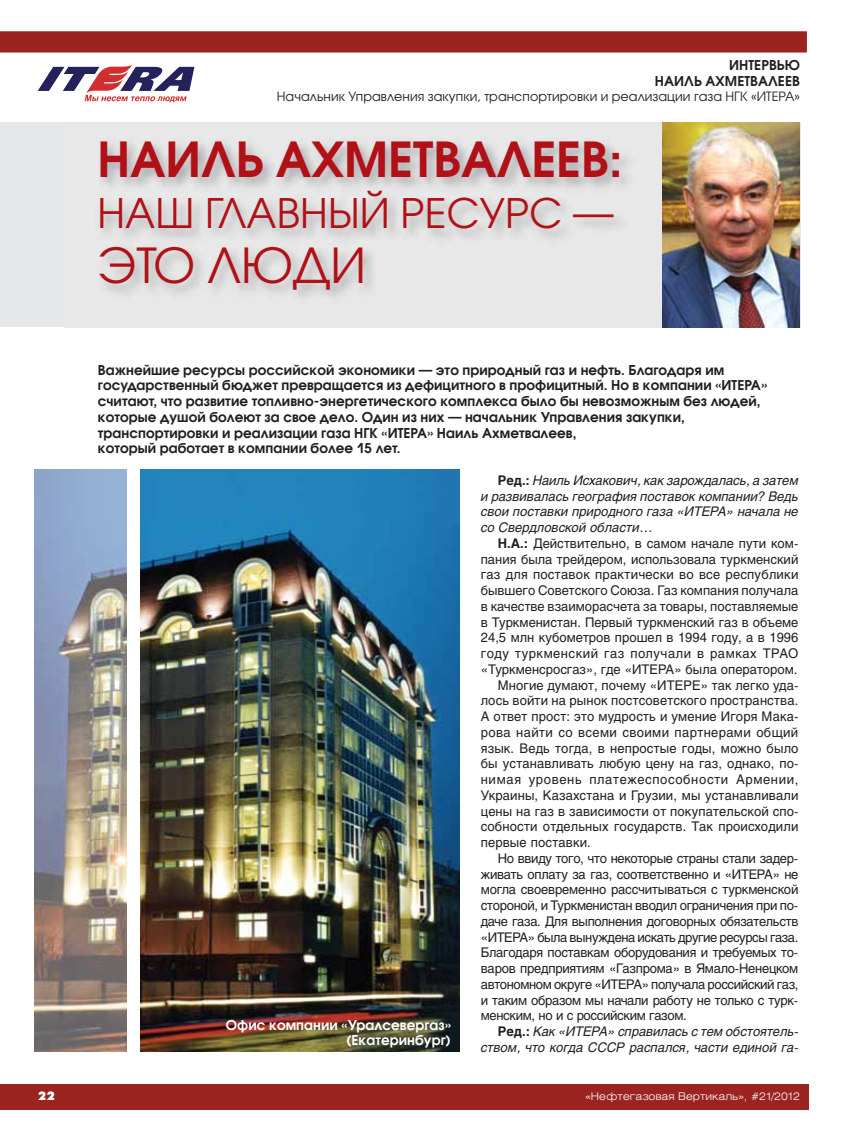
<style>
.page{position:relative;width:851px;height:1127px;background:#fff}
.page>*{position:absolute;margin:0;border:0;box-sizing:border-box;transform-origin:0 0}
.t1{font:600 48px "Avant Garde Gothic C";color:#b01016}
.t2{font:48px "Avant Garde Gothic C";color:#b01016}
.t3{font:40.5px "Avant Garde Gothic C";letter-spacing:.005em;color:#b01016}
.t4{font:600 13.5px/15.8px "Avant Garde Gothic C";letter-spacing:.005em;color:#231f20}
.t5{font:600 13.5px/15px "Avant Garde Gothic C";letter-spacing:.005em;color:#fff;text-align:right}
.t6{font:13.2px "Helios";color:#231f20}
.t7{font:13.2px "Helios";letter-spacing:-.025em;color:#231f20}
.t8{font:italic 13.2px/15.8px "Helios";color:#231f20;text-align:justify}
.t9{font:13.2px "Helios";letter-spacing:-.03em;color:#231f20}
.t10{font:13.2px "Helios";letter-spacing:-.02em;color:#231f20}
.t11{font:13.2px "Helios";letter-spacing:.05em;color:#231f20}
.t12{font:13.2px "Helios";letter-spacing:.04em;color:#231f20}
.t13{font:13.2px "Helios";letter-spacing:.025em;color:#231f20}
.t14{font:12.75px "Avant Garde Gothic C";letter-spacing:.005em;color:#231f20}
.t15{font:12px "Futura Futuris XC";color:#fff}
.t16{font:300 10.5px "Helios Ext";color:#fff}
.s1{font-weight:700;font-style:normal}
.s2{font-weight:700}
</style>
<div class="page">
<div style="left:0;top:1084px;width:808px;height:26px;background:#9c2420"></div>
<svg style="left:0;top:31px;width:807px;height:22px;background:#9f2b27"></svg>
<div style="left:0;top:123px;width:800px;height:204px;background:#e6e7e8"></div>
<img style="left:64px;top:143px;width:612px;height:185px">
<svg style="left:38px;top:65px;width:156px;height:37px"></svg>
<img style="left:662px;top:123px;width:137px;height:204px">
<img style="left:34px;top:469px;width:93px;height:583px">
<img style="left:140px;top:469px;width:319px;height:583px">
<p class="t4" style="left:654px;top:58px;width:146px;line-height:16.5px;text-align:right">ИНТЕРВЬЮ<br>НАИЛЬ АХМЕТВАЛЕЕВ</p>
<p class="t14" style="left:277px;top:92px;width:524px">Начальник Управления закупки, транспортировки и реализации газа НГК «ИТЕРА»</p>
<h1 class="t1" style="left:97px;top:141px;width:526px">НАИЛЬ АХМЕТВАЛЕЕВ:</h1>
<h2 class="t3" style="left:97px;top:198px;width:517px">НАШ ГЛАВНЫЙ РЕСУРС —</h2>
<h1 class="t2" style="left:97px;top:248px;width:270px">ЭТО ЛЮДИ</h1>
<p class="t4" style="left:98px;top:363px;width:670px">Важнейшие ресурсы российской экономики — это природный газ и нефть. Благодаря им государственный бюджет превращается из дефицитного в профицитный. Но в компании «ИТЕРА» считают, что развитие топливно-энергетического комплекса было бы невозможным без людей, которые душой болеют за свое дело. Один из них — начальник Управления закупки, транспортировки и реализации газа НГК «ИТЕРА» Наиль Ахметвалеев,<br>который работает в компании более 15 лет.</p>
<p class="t5" style="left:226px;top:1019px;width:226px">Офис компании «Уралсевергаз» (Екатеринбург)</p>
<p class="t8" style="left:480px;top:474px;width:319px;text-indent:17px"><span class="s1">Ред.:</span> Наиль Исхакович, как зарождалась, а затем и развивалась география поставок компании? Ведь свои поставки природного газа «ИТЕРА» начала не со Свердловской области…</p>
<p class="t6" style="left:497px;top:538px;width:302px"><span class="s2">Н.А.:</span> Действительно, в самом начале пути ком-</p>
<p class="t6" style="left:480px;top:554px;width:319px">пания была трейдером, использовала туркменский</p>
<p class="t6" style="left:480px;top:570px;width:319px">газ для поставок практически во все республики</p>
<p class="t6" style="left:480px;top:585px;width:319px">бывшего Советского Союза. Газ компания получала</p>
<p class="t6" style="left:480px;top:601px;width:319px">в качестве взаиморасчета за товары, поставляемые</p>
<p class="t6" style="left:480px;top:617px;width:319px">в Туркменистан. Первый туркменский газ в объеме</p>
<p class="t6" style="left:480px;top:633px;width:319px">24,5 млн кубометров прошел в 1994 году, а в 1996</p>
<p class="t12" style="left:480px;top:648px;width:319px">году туркменский газ получали в рамках ТРАО</p>
<p class="t6" style="left:480px;top:664px;width:318px">«Туркменсросгаз», где «ИТЕРА» была оператором.</p>
<p class="t6" style="left:497px;top:680px;width:302px">Многие думают, почему «ИТЕРЕ» так легко уда-</p>
<p class="t6" style="left:480px;top:696px;width:319px">лось войти на рынок постсоветского пространства.</p>
<p class="t6" style="left:480px;top:711px;width:319px">А ответ прост: это мудрость и умение Игоря Мака-</p>
<p class="t13" style="left:480px;top:727px;width:319px">рова найти со всеми своими партнерами общий</p>
<p class="t6" style="left:480px;top:743px;width:319px">язык. Ведь тогда, в непростые годы, можно было</p>
<p class="t6" style="left:480px;top:759px;width:319px">бы устанавливать любую цену на газ, однако, по-</p>
<p class="t11" style="left:480px;top:774px;width:319px">нимая уровень платежеспособности Армении,</p>
<p class="t6" style="left:480px;top:790px;width:319px">Украины, Казахстана и Грузии, мы устанавливали</p>
<p class="t6" style="left:480px;top:806px;width:319px">цены на газ в зависимости от покупательской спо-</p>
<p class="t6" style="left:480px;top:822px;width:319px">собности отдельных государств. Так происходили</p>
<p class="t6" style="left:480px;top:837px;width:112px">первые поставки.</p>
<p class="t7" style="left:497px;top:853px;width:302px">Но ввиду того, что некоторые страны стали задер-</p>
<p class="t7" style="left:480px;top:869px;width:319px">живать оплату за газ, соответственно и «ИТЕРА» не</p>
<p class="t6" style="left:480px;top:885px;width:319px">могла своевременно рассчитываться с туркменской</p>
<p class="t7" style="left:480px;top:900px;width:319px">стороной, и Туркменистан вводил ограничения при по-</p>
<p class="t7" style="left:480px;top:916px;width:319px">даче газа. Для выполнения договорных обязательств</p>
<p class="t9" style="left:480px;top:932px;width:319px">«ИТЕРА» была вынуждена искать другие ресурсы газа.</p>
<p class="t7" style="left:480px;top:948px;width:319px">Благодаря поставкам оборудования и требуемых то-</p>
<p class="t10" style="left:480px;top:963px;width:319px">варов предприятиям «Газпрома» в Ямало-Ненецком</p>
<p class="t9" style="left:480px;top:979px;width:319px">автономном округе «ИТЕРА» получала российский газ,</p>
<p class="t7" style="left:480px;top:995px;width:319px">и таким образом мы начали работу не только с турк-</p>
<p class="t7" style="left:480px;top:1011px;width:207px">менским, но и с российским газом.</p>
<p class="t8" style="left:497px;top:1025px;width:302px"><span class="s1">Ред.:</span> Как «ИТЕРА» справилась с тем обстоятель-</p>
<p class="t8" style="left:480px;top:1041px;width:319px">ством, что когда СССР распался, части единой га-</p>
<p class="t15" style="left:38px;top:1091px;width:18px">22</p>
<p class="t16" style="left:585px;top:1092px;width:216px">«Нефтегазовая Вертикаль», #21/2012</p>
</div>
